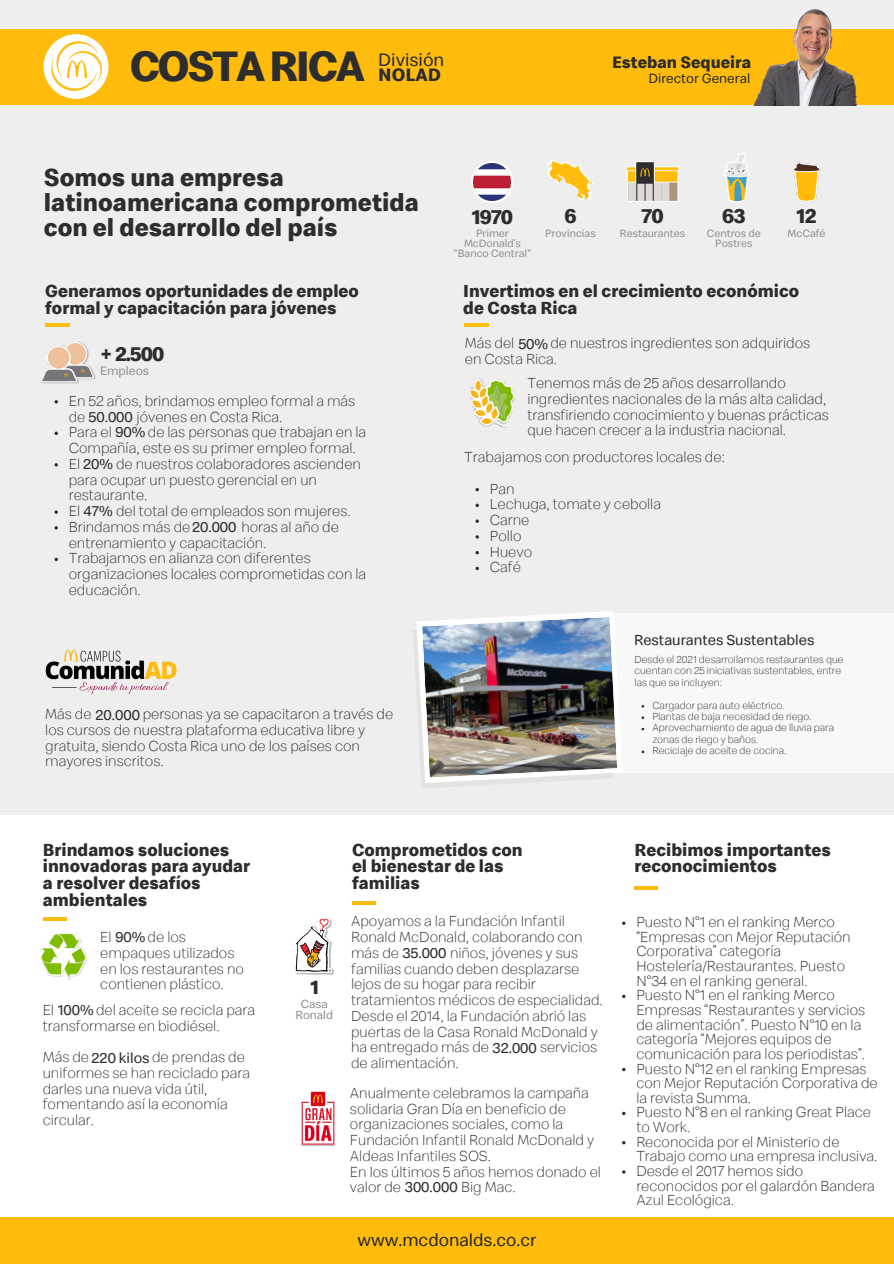
<style>
.page{position:relative;width:894px;height:1264px;background:#fff}
.page>*{position:absolute;margin:0;border:0;box-sizing:border-box;transform-origin:0 0}
.t1{font:700 43.8px "Speedee";letter-spacing:-.055em;color:#2d2d2d}
.t2{font:700 25.5px/24.8px "Speedee";color:#2d2d2d}
.t3{font:700 21px "Speedee";letter-spacing:-.04em;color:#2d2d2d}
.t4{font:700 20.25px "Speedee";color:#2d2d2d}
.t5{font:18.6px "Speedee";color:#2d2d2d}
.t6{font:700 18.6px "Speedee";color:#2d2d2d}
.t7{font:700 18px/16.8px "Speedee";color:#2d2d2d}
.t8{font:18px "Speedee";color:#2d2d2d}
.t9{font:700 17.1px "Speedee";color:#2d2d2d}
.t10{font:300 15px/15.8px "Speedee";color:#2d2d2d}
.t11{font:15px "Speedee";color:#2d2d2d}
.t12{font:13.8px "Speedee";color:#2d2d2d}
.t13{font:12.6px "Speedee";color:#929292}
.t14{font:12.15px "Speedee";color:#929292}
.t15{font:10.95px/10.1px "Speedee";color:#929292;text-align:center}
.t16{font:300 10.5px/11.4px "Speedee";color:#2d2d2d}
.s1{font-weight:400}
</style>
<div class="page">
<div style="left:0;top:1217px;width:893px;height:46px;background:#ffbc0d"></div>
<div style="left:0;top:0;width:893px;height:814px;background:#efeeee"></div>
<svg style="left:626px;top:161px;width:53px;height:41px"></svg>
<div style="left:0;top:29px;width:893px;height:76px;background:#ffbc0d"></div>
<img style="left:724px;top:152px;width:24px;height:50px">
<div style="left:44px;top:34px;width:64px;height:65px;background:#fff;border-radius:50%"></div>
<img style="left:469px;top:378px;width:46px;height:50px">
<svg style="left:51px;top:41px;width:51px;height:50px"></svg>
<svg style="left:413px;top:611px;width:209px;height:177px"></svg>
<img style="left:422px;top:617px;width:195px;height:160px">
<svg style="left:471px;top:161px;width:42px;height:42px"></svg>
<img style="left:792px;top:161px;width:28px;height:41px">
<svg style="left:547px;top:159px;width:47px;height:44px"></svg>
<hr style="left:464px;top:323px;width:24px;height:4px;background:#ffbc0d">
<hr style="left:45px;top:323px;width:24px;height:4px;background:#ffbc0d">
<img style="left:300px;top:1091px;width:36px;height:55px">
<img style="left:40px;top:932px;width:48px;height:48px">
<img style="left:294px;top:917px;width:40px;height:58px">
<hr style="left:633px;top:886px;width:24px;height:4px;background:#ffbc0d">
<hr style="left:352px;top:901px;width:24px;height:3px;background:#ffbc0d">
<hr style="left:43px;top:917px;width:23px;height:4px;background:#ffbc0d">
<img style="left:753px;top:9px;width:104px;height:96px">
<img style="left:473px;top:163px;width:38px;height:37px">
<img style="left:41px;top:341px;width:55px;height:43px">
<img style="left:45px;top:649px;width:132px;height:45px">
<svg style="left:54px;top:431px;width:4px;height:4px"></svg>
<svg style="left:54px;top:510px;width:4px;height:4px"></svg>
<svg style="left:54px;top:557px;width:4px;height:4px"></svg>
<svg style="left:475px;top:488px;width:4px;height:3px"></svg>
<svg style="left:475px;top:503px;width:4px;height:4px"></svg>
<svg style="left:475px;top:519px;width:4px;height:4px"></svg>
<svg style="left:475px;top:551px;width:4px;height:3px"></svg>
<svg style="left:475px;top:566px;width:4px;height:4px"></svg>
<p class="t1" style="left:130px;top:51px;width:237px">COSTARICA</p>
<p class="t5" style="left:378px;top:53px;width:68px">División</p>
<p class="t6" style="left:378px;top:68px;width:64px">NOLAD</p>
<p class="t9" style="left:612px;top:56px;width:140px">Esteban Sequeira</p>
<p class="t12" style="left:648px;top:73px;width:103px">Director General</p>
<p class="t2" style="left:44px;top:169px;width:376px">Somos una empresa latinoamericana comprometida con el desarrollo del país</p>
<p class="t7" style="left:45px;top:285px;width:315px">Generamos oportunidades de empleo formal y capacitación para jóvenes</p>
<p class="t3" style="left:100px;top:346px;width:66px">+ 2.500</p>
<p class="t13" style="left:100px;top:366px;width:50px">Empleos</p>
<p class="t10" style="left:69px;top:395px;width:288px">En 52 años, brindamos empleo formal a más de <span class="s1">50.000</span> jóvenes en Costa Rica.</p>
<p class="t10" style="left:69px;top:426px;width:299px">Para el <span class="s1">90%</span> de las personas que trabajan en la<br>Compañía, este es su primer empleo formal.</p>
<p class="t10" style="left:69px;top:458px;width:293px">El <span class="s1">20%</span> de nuestros colaboradores ascienden para ocupar un puesto gerencial en un restaurante.</p>
<p class="t10" style="left:69px;top:505px;width:283px">El <span class="s1">47%</span> del total de empleados son mujeres.</p>
<p class="t10" style="left:69px;top:521px;width:271px">Brindamos más de<span class="s1">20.000</span> horas al año de entrenamiento y capacitación.</p>
<p class="t10" style="left:69px;top:552px;width:299px">Trabajamos en alianza con diferentes organizaciones locales comprometidas con la educación.</p>
<p class="t10" style="left:45px;top:708px;width:349px">Más de <span class="s1">20.000</span> personas ya se capacitaron a través de los cursos de nuestra plataforma educativa libre y gratuita, siendo Costa Rica uno de los países con mayores inscritos.</p>
<p class="t3" style="left:564px;top:208px;width:14px">6</p>
<p class="t3" style="left:641px;top:208px;width:24px">70</p>
<p class="t3" style="left:722px;top:208px;width:25px">63</p>
<p class="t3" style="left:796px;top:208px;width:22px">12</p>
<p class="t3" style="left:471px;top:209px;width:43px">1970</p>
<p class="t15" style="left:476px;top:230px;width:34px">Primer</p>
<p class="t15" style="left:545px;top:230px;width:52px">Provincias</p>
<p class="t15" style="left:464px;top:240px;width:58px">McDonald’s</p>
<p class="t15" style="left:453px;top:250px;width:80px">"Banco Central"</p>
<p class="t15" style="left:787px;top:230px;width:39px">McCafé</p>
<p class="t15" style="left:619px;top:230px;width:67px">Restaurantes</p>
<p class="t15" style="left:706px;top:230px;width:55px">Centros de<br>Postres</p>
<p class="t7" style="left:463px;top:285px;width:337px">Invertimos en el crecimiento económico de Costa Rica</p>
<p class="t10" style="left:464px;top:337px;width:347px">Más del <span class="s1">50%</span>de nuestros ingredientes son adquiridos en Costa Rica.</p>
<p class="t10" style="left:527px;top:377px;width:303px">Tenemos más de 25 años desarrollando ingredientes nacionales de la más alta calidad, transfiriendo conocimiento y buenas prácticas que hacen crecer a la industria nacional.</p>
<p class="t10" style="left:464px;top:451px;width:262px">Trabajamos con productores locales de:</p>
<p class="t10" style="left:489px;top:482px;width:26px">Pan</p>
<p class="t10" style="left:489px;top:498px;width:173px">Lechuga, tomate y cebolla</p>
<p class="t10" style="left:489px;top:514px;width:41px">Carne</p>
<p class="t10" style="left:489px;top:530px;width:33px">Pollo</p>
<p class="t10" style="left:489px;top:545px;width:44px">Huevo</p>
<p class="t10" style="left:489px;top:561px;width:33px">Café</p>
<p class="t11" style="left:634px;top:634px;width:182px">Restaurantes Sustentables</p>
<p class="t16" style="left:634px;top:655px;width:210px">Desde el 2021 desarrollamos restaurantes que cuentan con 25 iniciativas sustentables, entre las que se incluyen:</p>
<p class="t16" style="left:652px;top:700px;width:134px">Cargador para auto eléctrico.</p>
<p class="t16" style="left:652px;top:712px;width:161px">Plantas de baja necesidad de riego.</p>
<p class="t16" style="left:652px;top:723px;width:183px">Aprovechamiento de agua de lluvia para zonas de riego y baños.</p>
<p class="t16" style="left:652px;top:746px;width:135px">Reciclaje de aceite de cocina.</p>
<p class="t7" style="left:43px;top:843px;width:209px">Brindamos soluciones innovadoras para ayudar a resolver desafíos ambientales</p>
<p class="t10" style="left:100px;top:931px;width:87px">El <span class="s1">90%</span> de los</p>
<p class="t10" style="left:100px;top:947px;width:145px">empaques utilizados en los restaurantes no contienen plástico.</p>
<p class="t10" style="left:43px;top:1004px;width:214px">El <span class="s1">100%</span>del aceite se recicla para transformarse en biodiésel.</p>
<p class="t10" style="left:43px;top:1051px;width:209px">Más de <span class="s1">220 kilos</span> de prendas de uniformes se han reciclado para darles una nueva vida útil, fomentando así la economía circular.</p>
<p class="t4" style="left:310px;top:979px;width:10px">1</p>
<p class="t14" style="left:301px;top:999px;width:29px">Casa</p>
<p class="t14" style="left:295px;top:1010px;width:39px">Ronald</p>
<p class="t7" style="left:352px;top:843px;width:172px">Comprometidos con el bienestar de las familias</p>
<p class="t7" style="left:634px;top:843px;width:198px">Recibimos importantes</p>
<p class="t7" style="left:634px;top:860px;width:144px">reconocimientos</p>
<p class="t10" style="left:351px;top:915px;width:253px">Apoyamos a la Fundación Infantil Ronald McDonald, colaborando con más de <span class="s1">35.000</span> niños, jóvenes y sus familias cuando deben desplazarse lejos de su hogar para recibir tratamientos médicos de especialidad.</p>
<p class="t10" style="left:351px;top:1010px;width:248px">Desde el 2014, la Fundación abrió las puertas de la Casa Ronald McDonald y ha entregado más de <span class="s1">32.000</span> servicios de alimentación.</p>
<p class="t10" style="left:350px;top:1086px;width:245px">Anualmente celebramos la campaña solidaria Gran Día en beneficio de organizaciones sociales, como la<br>Fundación Infantil Ronald McDonald y<br>Aldeas Infantiles SOS.</p>
<p class="t10" style="left:350px;top:1165px;width:252px">En los últimos 5 años hemos donado el valor de <span class="s1">300.000</span> Big Mac.</p>
<p class="t8" style="left:357px;top:1233px;width:180px">www.mcdonalds.co.cr</p>
<p class="t10" style="left:636px;top:916px;width:216px;line-height:14.7px">Puesto N°1 en el ranking Merco “Empresas con Mejor Reputación<br>Corporativa” categoría<br>Hostelería/Restaurantes. Puesto<br>N°34 en el ranking general.</p>
<p class="t10" style="left:636px;top:989px;width:230px;line-height:14.7px">Puesto N°1 en el ranking Merco Empresas “Restaurantes y servicios de alimentación”. Puesto N°10 en la categoría “Mejores equipos de comunicación para los periodistas”.</p>
<p class="t10" style="left:636px;top:1063px;width:243px;line-height:14.7px">Puesto N°12 en el ranking Empresas con Mejor Reputación Corporativa de la revista Summa.</p>
<p class="t10" style="left:636px;top:1106px;width:236px;line-height:14.7px">Puesto N°8 en el ranking Great Place to Work.</p>
<p class="t10" style="left:636px;top:1136px;width:243px;line-height:14.7px">Reconocida por el Ministerio de<br>Trabajo como una empresa inclusiva.</p>
<p class="t10" style="left:636px;top:1165px;width:240px;line-height:14.7px">Desde el 2017 hemos sido reconocidos por el galardón Bandera<br>Azul Ecológica.</p>
</div>
